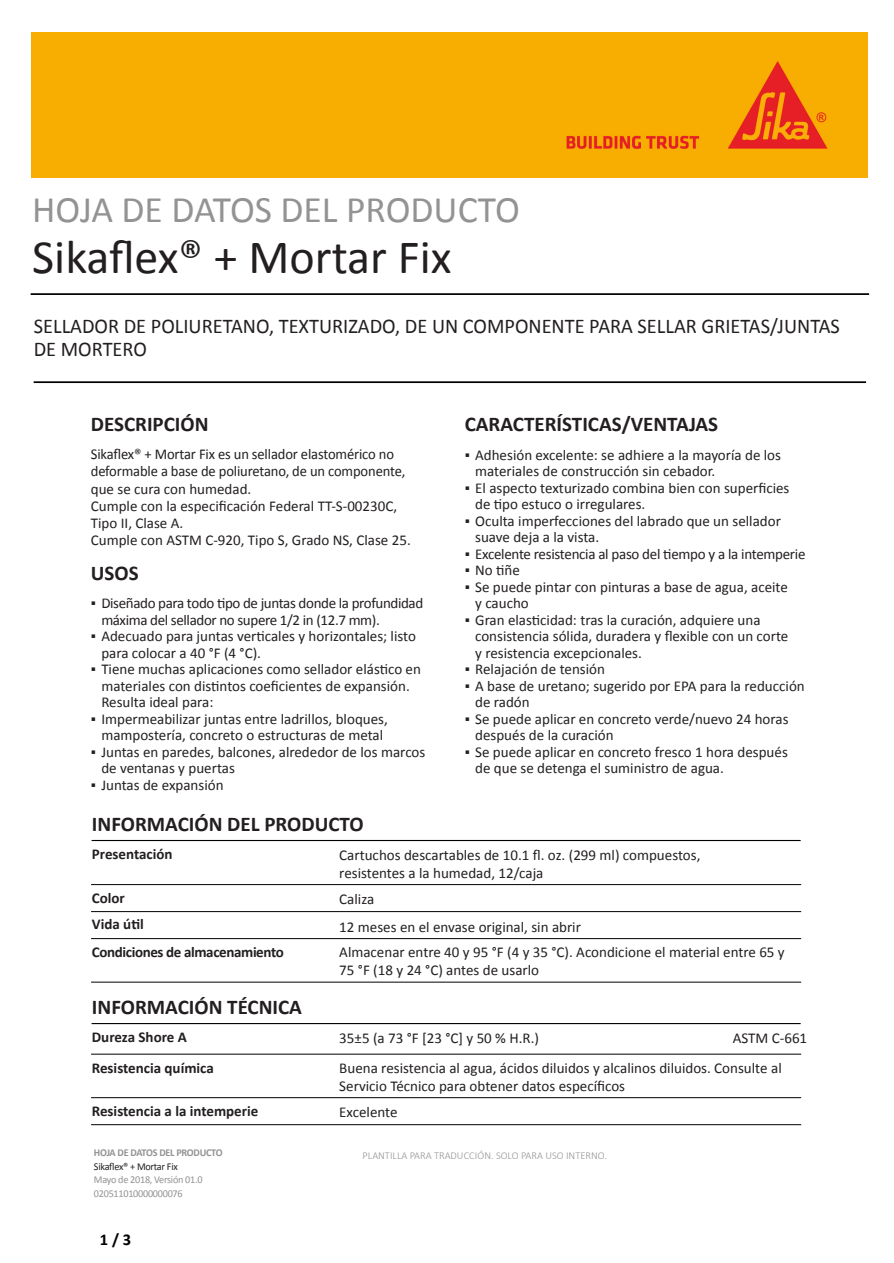
<style>
.page{position:relative;width:894px;height:1263px;background:#fff}
.page>*{position:absolute;margin:0;border:0;box-sizing:border-box;transform-origin:0 0}
.t1{font:48px "Calibri";color:#231f20}
.t2{font:37.5px "Calibri";color:#939393}
.t3{font:21px/22.5px "Calibri";color:#231f20}
.t4{font:700 21px "Calibri";color:#231f20}
.t5{font:700 16.5px "Calibri";color:#000}
.t6{font:15px/16.5px "Calibri";color:#231f20}
.t7{font:15px/16.5px "Calibri";letter-spacing:-.025em;color:#231f20}
.t8{font:700 15px "Calibri";color:#231f20}
.t9{font:15px "Calibri";letter-spacing:-.02em;color:#231f20}
.t10{font:700 15px "Calibri";letter-spacing:-.025em;color:#231f20}
.t11{font:300 10.5px "Calibri";color:#939393}
.t12{font:10.5px "Calibri";letter-spacing:-.025em;color:#939393}
.t13{font:700 10.5px "Calibri";letter-spacing:-.025em;color:#939393}
.t14{font:10.5px "Calibri";letter-spacing:-.025em;color:#231f20}
</style>
<div class="page">
<div style="left:32px;top:32px;width:835px;height:146px;background:#f8ae00"></div>
<img style="left:566px;top:61px;width:262px;height:88px">
<hr style="left:32px;top:293px;width:835px;height:2px;background:#000">
<hr style="left:34px;top:381px;width:830px;height:2px;background:#000">
<hr style="left:92px;top:840px;width:708px;height:1px;background:#000">
<hr style="left:92px;top:884px;width:708px;height:1px;background:#000">
<hr style="left:92px;top:911px;width:708px;height:1px;background:#000">
<hr style="left:92px;top:938px;width:708px;height:1px;background:#000">
<hr style="left:92px;top:981px;width:708px;height:1px;background:#000">
<hr style="left:92px;top:1023px;width:708px;height:1px;background:#000">
<hr style="left:92px;top:1053px;width:708px;height:1px;background:#000">
<hr style="left:92px;top:1097px;width:708px;height:1px;background:#000">
<hr style="left:92px;top:1124px;width:708px;height:1px;background:#000">
<p class="t2" style="left:32px;top:186px;width:489px">HOJA DE DATOS DEL PRODUCTO</p>
<p class="t1" style="left:32px;top:227px;width:421px">Sikaflex® + Mortar Fix</p>
<p class="t3" style="left:34px;top:315px;width:807px">SELLADOR DE POLIURETANO, TEXTURIZADO, DE UN COMPONENTE PARA SELLAR GRIETAS/JUNTAS<br>DE MORTERO</p>
<p class="t4" style="left:91px;top:411px;width:119px">DESCRIPCIÓN</p>
<p class="t6" style="left:91px;top:445px;width:316px;line-height:17.2px">Sikaflex® + Mortar Fix es un sellador elastomérico no deformable a base de poliuretano, de un componente, que se cura con humedad.</p>
<p class="t6" style="left:91px;top:497px;width:308px;line-height:17.2px">Cumple con la especificación Federal TT-S-00230C,<br>Tipo II, Clase A.</p>
<p class="t6" style="left:91px;top:532px;width:321px">Cumple con ASTM C-920, Tipo S, Grado NS, Clase 25.</p>
<p class="t4" style="left:91px;top:559px;width:49px">USOS</p>
<p class="t7" style="left:101px;top:595px;width:323px;text-indent:-10px">▪ Diseñado para todo tipo de juntas donde la profundidad máxima del sellador no supere 1/2 in (12.7 mm).</p>
<p class="t6" style="left:101px;top:628px;width:316px;text-indent:-10px">▪ Adecuado para juntas verticales y horizontales; listo para colocar a 40 °F (4 °C).</p>
<p class="t6" style="left:101px;top:661px;width:321px;text-indent:-10px">▪ Tiene muchas aplicaciones como sellador elástico en materiales con distintos coeficientes de expansión.<br>Resulta ideal para:</p>
<p class="t6" style="left:91px;top:710px;width:298px;text-align:center">▪ Impermeabilizar juntas entre ladrillos, bloques, mampostería, concreto o estructuras de metal</p>
<p class="t6" style="left:101px;top:743px;width:325px;text-indent:-10px">▪ Juntas en paredes, balcones, alrededor de los marcos de ventanas y puertas</p>
<p class="t6" style="left:91px;top:776px;width:134px">▪ Juntas de expansión</p>
<p class="t4" style="left:92px;top:810px;width:273px">INFORMACIÓN DEL PRODUCTO</p>
<p class="t4" style="left:464px;top:411px;width:255px">CARACTERÍSTICAS/VENTAJAS</p>
<p class="t6" style="left:475px;top:446px;width:307px;text-indent:-10px">▪ Adhesión excelente: se adhiere a la mayoría de los materiales de construcción sin cebador.</p>
<p class="t6" style="left:475px;top:479px;width:316px;text-indent:-10px">▪ El aspecto texturizado combina bien con superficies de tipo estuco o irregulares.</p>
<p class="t6" style="left:475px;top:512px;width:307px;text-indent:-10px">▪ Oculta imperfecciones del labrado que un sellador suave deja a la vista.</p>
<p class="t9" style="left:464px;top:544px;width:342px">▪ Excelente resistencia al paso del tiempo y a la intemperie</p>
<p class="t6" style="left:464px;top:562px;width:57px">▪ No tiñe</p>
<p class="t6" style="left:475px;top:578px;width:314px;text-indent:-10px">▪ Se puede pintar con pinturas a base de agua, aceite y caucho</p>
<p class="t6" style="left:475px;top:611px;width:314px;text-indent:-10px">▪ Gran elasticidad: tras la curación, adquiere una consistencia sólida, duradera y flexible con un corte y resistencia excepcionales.</p>
<p class="t6" style="left:464px;top:661px;width:142px">▪ Relajación de tensión</p>
<p class="t6" style="left:475px;top:677px;width:331px;text-indent:-10px">▪ A base de uretano; sugerido por EPA para la reducción de radón</p>
<p class="t6" style="left:475px;top:710px;width:315px;text-indent:-10px">▪ Se puede aplicar en concreto verde/nuevo 24 horas después de la curación</p>
<p class="t6" style="left:475px;top:743px;width:314px;text-indent:-10px">▪ Se puede aplicar en concreto fresco 1 hora después de que se detenga el suministro de agua.</p>
<p class="t8" style="left:92px;top:844px;width:82px">Presentación</p>
<p class="t6" style="left:339px;top:846px;width:362px;line-height:18px">Cartuchos descartables de 10.1 fl. oz. (299 ml) compuestos, resistentes a la humedad, 12/caja</p>
<p class="t8" style="left:92px;top:888px;width:35px">Color</p>
<p class="t6" style="left:339px;top:890px;width:36px">Caliza</p>
<p class="t8" style="left:92px;top:914px;width:53px">Vida útil</p>
<p class="t10" style="left:92px;top:942px;width:193px">Condiciones de almacenamiento</p>
<p class="t6" style="left:339px;top:918px;width:243px">12 meses en el envase original, sin abrir</p>
<p class="t6" style="left:339px;top:942px;width:447px;line-height:18px">Almacenar entre 40 y 95 °F (4 y 35 °C). Acondicione el material entre 65 y<br>75 °F (18 y 24 °C) antes de usarlo</p>
<p class="t4" style="left:92px;top:993px;width:211px">INFORMACIÓN TÉCNICA</p>
<p class="t8" style="left:92px;top:1027px;width:97px">Dureza Shore A</p>
<p class="t8" style="left:92px;top:1058px;width:123px">Resistencia química</p>
<p class="t8" style="left:92px;top:1101px;width:168px">Resistencia a la intemperie</p>
<p class="t13" style="left:94px;top:1146px;width:130px">HOJA DE DATOS DEL PRODUCTO</p>
<p class="t14" style="left:94px;top:1159px;width:85px">Sikaflex® + Mortar Fix</p>
<p class="t12" style="left:94px;top:1173px;width:110px">Mayo de 2018, Versión 01.0</p>
<p class="t12" style="left:94px;top:1186px;width:90px">020511010000000076</p>
<p class="t5" style="left:100px;top:1228px;width:33px">1 / 3</p>
<p class="t6" style="left:339px;top:1029px;width:201px">35±5 (a 73 °F [23 °C] y 50 % H.R.)</p>
<p class="t6" style="left:732px;top:1029px;width:76px">ASTM C-661</p>
<p class="t6" style="left:339px;top:1058px;width:444px;line-height:18px">Buena resistencia al agua, ácidos diluidos y alcalinos diluidos. Consulte al<br>Servicio Técnico para obtener datos específicos</p>
<p class="t6" style="left:339px;top:1103px;width:60px">Excelente</p>
<p class="t11" style="left:362px;top:1148px;width:246px">PLANTILLA PARA TRADUCCIÓN. SOLO PARA USO INTERNO.</p>
</div>
